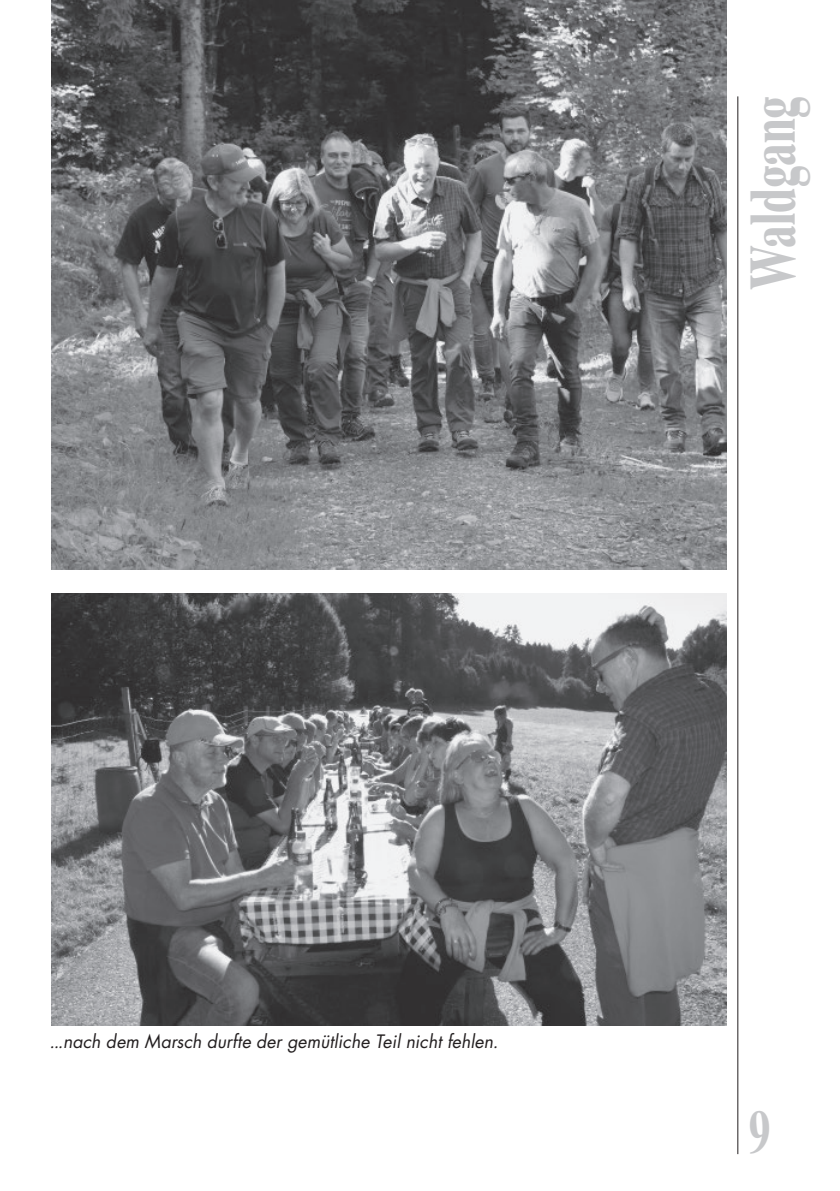
<style>
.page{position:relative;width:840px;height:1191px;background:#fff}
.page>*{position:absolute;margin:0;border:0;box-sizing:border-box;transform-origin:0 0}
.t1{font:700 64px "Times Ten LT Std";letter-spacing:-.005em;color:#c7c8ca;scale:.7 1}
.t2{font:700 60px "Times Ten LT Std";color:#c7c8ca;scale:.7 1}
.t3{font:italic 18px "Futura Std";letter-spacing:.005em;color:#231f20}
</style>
<div class="page">
<hr style="left:737px;top:96px;width:1px;height:1058px;background:#231f20">
<img style="left:51px;top:593px;width:675px;height:432px">
<img style="left:51px;top:0;width:675px;height:569px">
<h1 class="t1" style="left:733px;top:290px;width:279px;rotate:-90deg">Waldgang</h1>
<p class="t3" style="left:49px;top:1030px;width:450px">...nach dem Marsch durfte der gemütliche Teil nicht fehlen.</p>
<h2 class="t2" style="left:748px;top:1096px;width:32px">9</h2>
</div>
